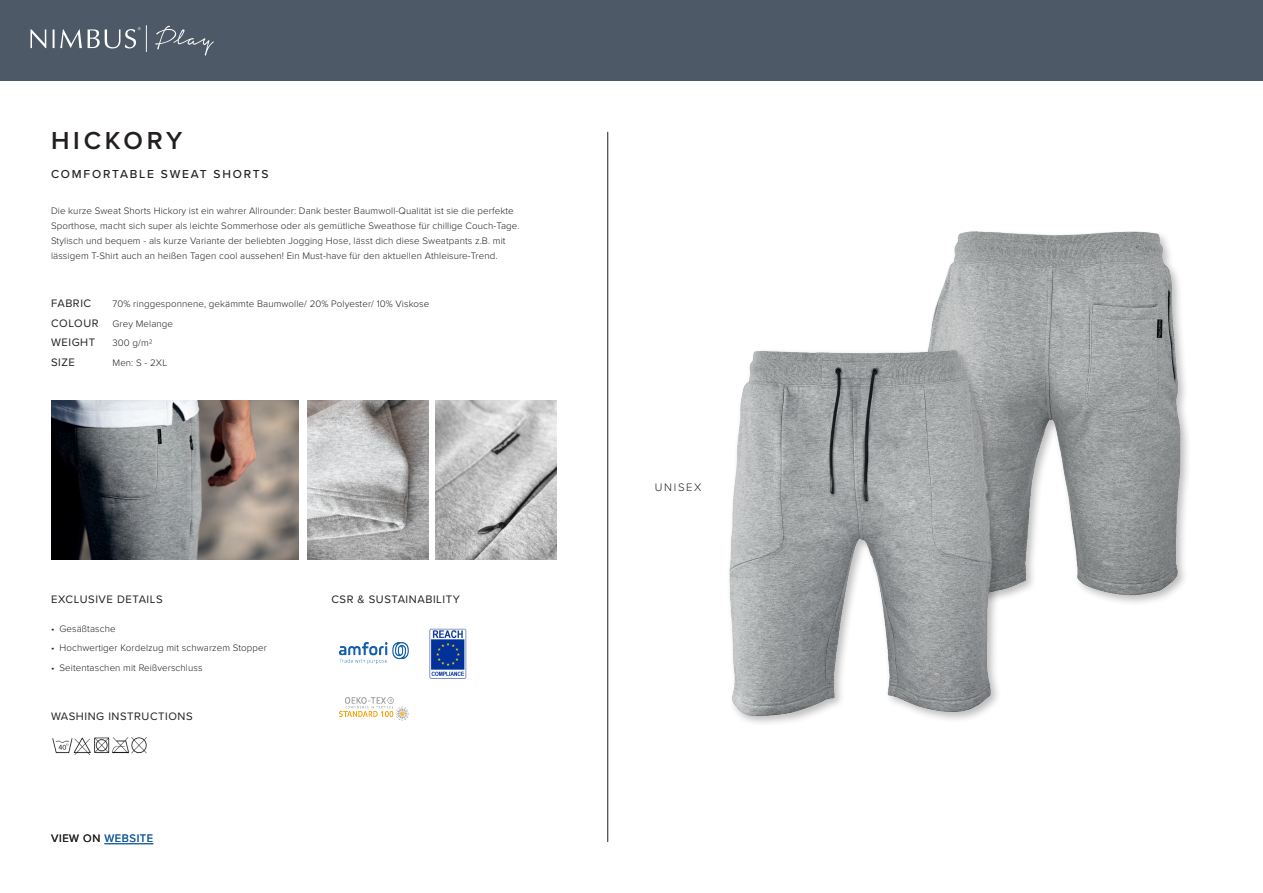
<style>
.page{position:relative;width:1263px;height:893px;background:#fff}
.page>*{position:absolute;margin:0;border:0;box-sizing:border-box;transform-origin:0 0}
.t1{font:600 25.5px "Proxima Nova";letter-spacing:.15em;color:#231f20}
.t2{font:500 12px "Proxima Nova";letter-spacing:.15em;color:#231f20}
.t3{font:11.25px "Proxima Nova";letter-spacing:.05em;color:#231f20}
.t4{font:11.25px "Proxima Nova";letter-spacing:.05em;color:#175d9e}
.t5{font:300 11.25px "Proxima Nova";letter-spacing:.15em;color:#231f20}
.t6{font:300 9.75px/15px "Proxima Nova";letter-spacing:.01em;color:#231f20}
.s1{font-weight:400;font-size:11.25px}
.s2{color:#231f20}
</style>
<div class="page">
<img style="left:944px;top:231px;width:244px;height:372px">
<div style="left:0;top:0;width:1263px;height:81px;background:#4d5966"></div>
<svg style="left:155px;top:26px;width:59px;height:30px"></svg>
<svg style="left:30px;top:29px;width:16px;height:19px"></svg>
<svg style="left:53px;top:29px;width:29px;height:19px"></svg>
<svg style="left:88px;top:25px;width:59px;height:27px"></svg>
<hr style="left:607px;top:132px;width:1px;height:710px;background:#231f20">
<img style="left:307px;top:401px;width:122px;height:159px">
<img style="left:436px;top:401px;width:121px;height:159px">
<img style="left:51px;top:401px;width:248px;height:159px">
<img style="left:52px;top:737px;width:95px;height:18px">
<img style="left:339px;top:643px;width:70px;height:21px">
<img style="left:339px;top:698px;width:70px;height:22px">
<img style="left:429px;top:628px;width:38px;height:51px">
<img style="left:608px;top:285px;width:513px;height:504px">
<hr style="left:104px;top:843px;width:49px;height:1px;background:#175d9e">
<p class="t1" style="left:51px;top:122px;width:133px">HICKORY</p>
<p class="t2" style="left:51px;top:166px;width:219px">COMFORTABLE SWEAT SHORTS</p>
<p class="t6" style="left:51px;top:203px;width:470px">Die kurze Sweat Shorts Hickory ist ein wahrer Allrounder: Dank bester Baumwoll-Qualität ist sie die perfekte Sporthose, macht sich super als leichte Sommerhose oder als gemütliche Sweathose für chillige Couch-Tage.<br>Stylisch und bequem - als kurze Variante der beliebten Jogging Hose, lässt dich diese Sweatpants z.B. mit lässigem T-Shirt auch an heißen Tagen cool aussehen! Ein Must-have für den aktuellen Athleisure-Trend.</p>
<p class="t3" style="left:51px;top:295px;width:42px">FABRIC</p>
<p class="t6" style="left:113px;top:296px;width:318px">70% ringgesponnene, gekämmte Baumwolle/ 20% Polyester/ 10% Viskose</p>
<p class="t6" style="left:51px;top:316px;width:124px"><span class="s1">COLOUR</span> Grey Melange</p>
<p class="t3" style="left:51px;top:334px;width:46px">WEIGHT</p>
<p class="t6" style="left:113px;top:335px;width:42px">300 g/m2</p>
<p class="t3" style="left:51px;top:354px;width:25px">SIZE</p>
<p class="t6" style="left:113px;top:355px;width:56px">Men: S - 2XL</p>
<p class="t3" style="left:51px;top:590px;width:113px">EXCLUSIVE DETAILS</p>
<p class="t3" style="left:331px;top:590px;width:130px">CSR &amp; SUSTAINABILITY</p>
<p class="t6" style="left:51px;top:620px;width:66px">• Gesäßtasche</p>
<p class="t6" style="left:51px;top:640px;width:217px">• Hochwertiger Kordelzug mit schwarzem Stopper</p>
<p class="t6" style="left:51px;top:659px;width:153px">• Seitentaschen mit Reißverschluss</p>
<p class="t3" style="left:51px;top:708px;width:143px">WASHING INSTRUCTIONS</p>
<p class="t4" style="left:51px;top:830px;width:104px"><span class="s2">VIEW ON</span> WEBSITE</p>
<p class="t5" style="left:655px;top:478px;width:48px">UNISEX</p>
</div>
